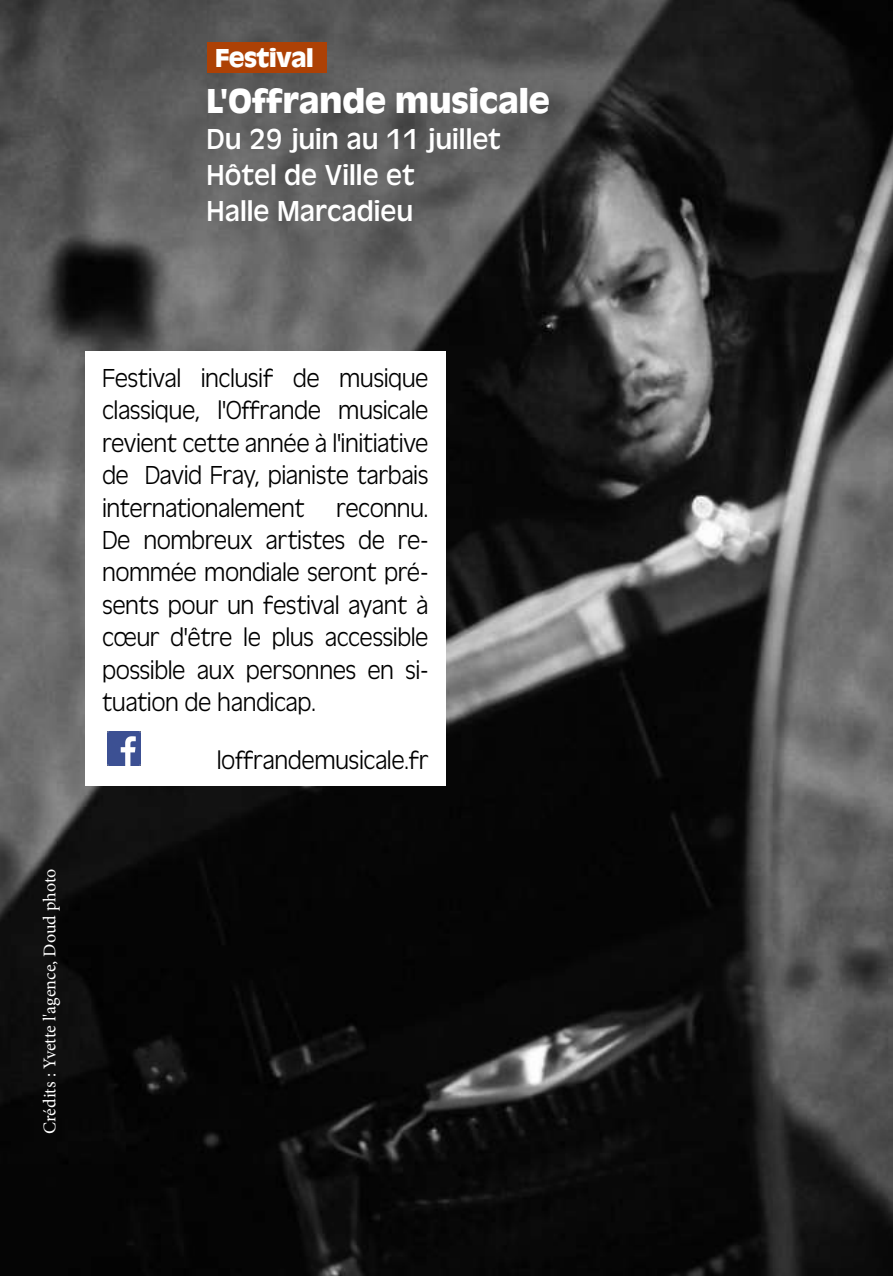
<style>
.page{position:relative;width:893px;height:1276px;background:#fff}
.page>*{position:absolute;margin:0;border:0;box-sizing:border-box;transform-origin:0 0}
.t1{font:700 36px "Antique Oli";color:#fff}
.t2{font:30px/36px "Antique Oli";color:#fff}
.t3{font:300 27px/32.4px "Antique Oli";letter-spacing:-.02em;color:#000;text-align:justify}
.t4{font:700 27px "Antique Oli";letter-spacing:-.02em;color:#fff}
.t5{font:18px "Minion Pro";letter-spacing:-.005em;color:#fff}
</style>
<div class="page">
<img style="left:0;top:0;width:893px;height:1276px">
<div style="left:207px;top:43px;width:120px;height:30px;background:#ad4105"></div>
<div style="left:85px;top:351px;width:361px;height:435px;background:#fff"></div>
<img style="left:107px;top:731px;width:34px;height:34px">
<p class="t4" style="left:215px;top:43px;width:100px">Festival</p>
<h1 class="t1" style="left:207px;top:81px;width:345px">L'Offrande musicale</h1>
<p class="t2" style="left:207px;top:122px;width:296px">Du 29 juin au 11 juillet<br>Hôtel de Ville et<br>Halle Marcadieu</p>
<p class="t5" style="left:38px;top:1134px;width:267px;rotate:-90deg">Crédits : Yvette l'agence, Doud photo</p>
<p class="t3" style="left:102px;top:362px;width:328px">Festival inclusif de musique classique, l'Offrande musicale revient cette année à l'initiative de David Fray, pianiste tarbais internationalement reconnu.<br>De nombreux artistes de re&shy;nommée mondiale seront pré&shy;sents pour un festival ayant à cœur d'être le plus accessible possible aux personnes en si&shy;tuation de handicap.</p>
<p class="t3" style="left:217px;top:744px;width:213px">loffrandemusicale.fr</p>
</div>
